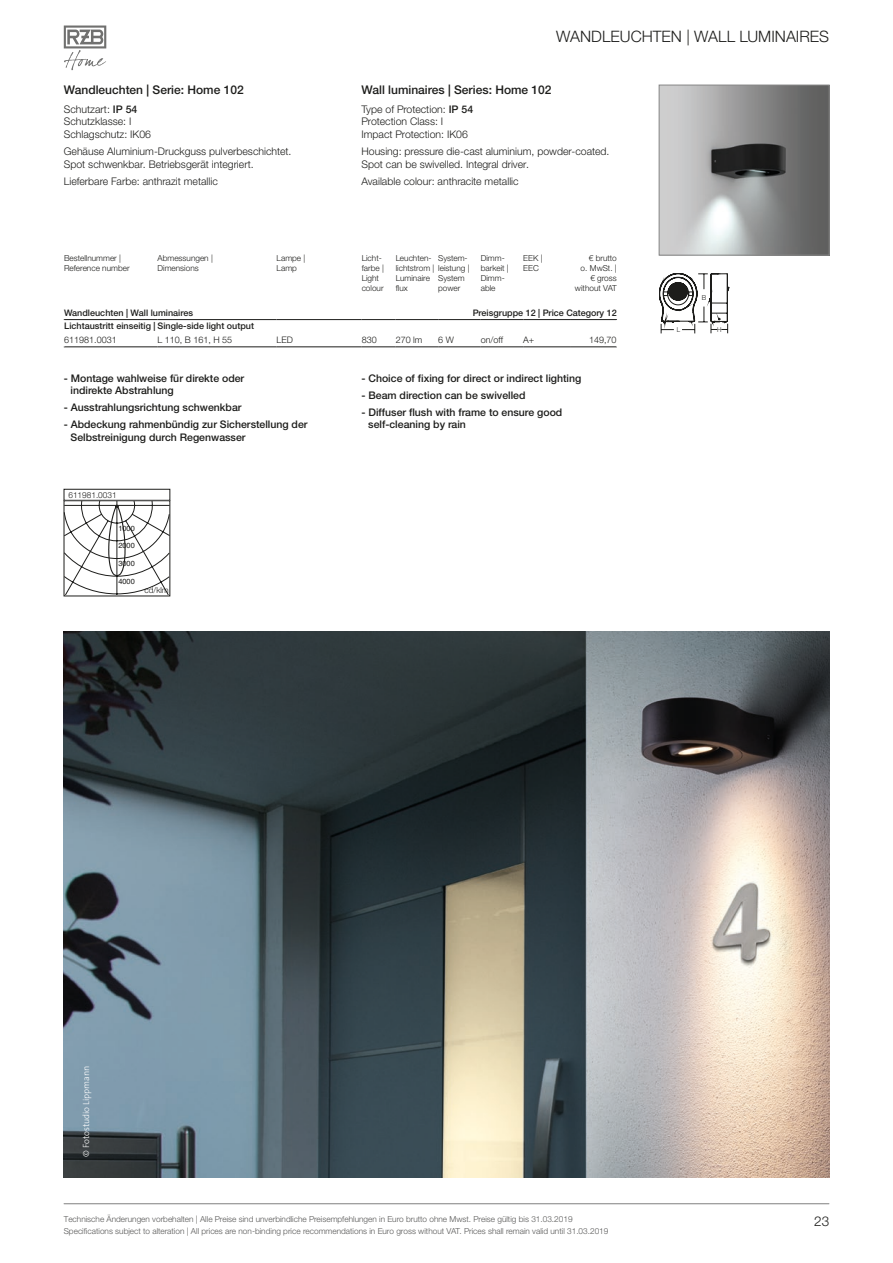
<style>
.page{position:relative;width:893px;height:1263px;background:#fff}
.page>*{position:absolute;margin:0;border:0;box-sizing:border-box;transform-origin:0 0}
.t1{font:300 15.75px "Helvetica Neue LTW1 G";color:#1d1d1b}
.t2{font:300 13.5px "Helvetica Neue LTW1 G";color:#1d1d1b}
.t3{font:500 12px "Helvetica Neue LTW1 G";color:#1d1d1b}
.t4{font:300 10.5px/12.8px "Helvetica Neue LTW1 G";color:#1d1d1b}
.t5{font:500 10.5px/12.8px "Helvetica Neue LTW1 G";color:#1d1d1b}
.t6{font:500 9px "Helvetica Neue LTW1 G";color:#1d1d1b}
.t7{font:300 9px "Helvetica Neue LTW1 G";color:#1d1d1b}
.t8{font:300 9px "The Sans";color:#fff}
.t9{font:300 8.25px/12px "Helvetica Neue LTW1 G";color:#575756}
.t10{font:300 8.25px/9.9px "Helvetica Neue LTW1 G";color:#1d1d1b}
.t11{font:7.5px "Helvetica";color:#1d1d1b}
.t12{font:300 6.75px "Helvetica Neue LTW1 G";color:#1d1d1b;scale:.92 1}
.t13{font:300 6.75px "Helvetica Neue LTW1 G";color:#1d1d1b}
.s1{font-weight:500}
</style>
<div class="page">
<svg style="left:64px;top:26px;width:42px;height:44px"></svg>
<img style="left:64px;top:631px;width:765px;height:547px">
<svg style="left:659px;top:273px;width:70px;height:61px"></svg>
<div style="left:64px;top:489px;width:106px;height:11px;border:1px solid #1d1d1b"></div>
<svg style="left:66px;top:502px;width:102px;height:92px"></svg>
<div style="left:64px;top:500px;width:106px;height:96px;border:1px solid #1d1d1b"></div>
<img style="left:661px;top:87px;width:166px;height:166px">
<div style="left:659px;top:85px;width:170px;height:170px;border:1px solid #878787"></div>
<hr style="left:64px;top:1203px;width:765px;height:1px;background:#9d9d9d">
<hr style="left:64px;top:319px;width:94px;height:1px;background:#1d1d1b">
<hr style="left:158px;top:319px;width:119px;height:1px;background:#1d1d1b">
<hr style="left:277px;top:319px;width:85px;height:1px;background:#1d1d1b">
<hr style="left:362px;top:319px;width:34px;height:1px;background:#1d1d1b">
<hr style="left:396px;top:319px;width:42px;height:1px;background:#1d1d1b">
<hr style="left:438px;top:319px;width:43px;height:1px;background:#1d1d1b">
<hr style="left:481px;top:319px;width:42px;height:1px;background:#1d1d1b">
<hr style="left:523px;top:319px;width:47px;height:1px;background:#1d1d1b">
<hr style="left:570px;top:319px;width:47px;height:1px;background:#1d1d1b">
<hr style="left:64px;top:347px;width:94px;height:1px;background:#1d1d1b">
<hr style="left:158px;top:347px;width:119px;height:1px;background:#1d1d1b">
<hr style="left:277px;top:347px;width:85px;height:1px;background:#1d1d1b">
<hr style="left:362px;top:347px;width:34px;height:1px;background:#1d1d1b">
<hr style="left:396px;top:347px;width:42px;height:1px;background:#1d1d1b">
<hr style="left:438px;top:347px;width:43px;height:1px;background:#1d1d1b">
<hr style="left:481px;top:347px;width:42px;height:1px;background:#1d1d1b">
<hr style="left:523px;top:347px;width:47px;height:1px;background:#1d1d1b">
<hr style="left:570px;top:347px;width:47px;height:1px;background:#1d1d1b">
<p class="t3" style="left:64px;top:82px;width:181px">Wandleuchten | Serie: Home 102</p>
<p class="t4" style="left:64px;top:103px;width:89px">Schutzart: <span class="s1">IP 54<br></span>Schutzklasse: I<br>Schlagschutz: IK06</p>
<p class="t4" style="left:64px;top:145px;width:229px">Gehäuse Aluminium-Druckguss pulverbeschichtet.<br>Spot schwenkbar. Betriebsgerät integriert.</p>
<p class="t4" style="left:64px;top:175px;width:156px">Lieferbare Farbe: anthrazit metallic</p>
<h1 class="t1" style="left:556px;top:27px;width:274px">WANDLEUCHTEN | WALL LUMINAIRES</h1>
<p class="t3" style="left:361px;top:82px;width:192px">Wall luminaires | Series: Home 102</p>
<p class="t4" style="left:361px;top:103px;width:113px">Type of Protection: <span class="s1">IP 54<br></span>Protection Class: I<br>Impact Protection: IK06</p>
<p class="t4" style="left:361px;top:145px;width:250px">Housing: pressure die-cast aluminium, powder-coated.<br>Spot can be swivelled. Integral driver.</p>
<p class="t4" style="left:361px;top:175px;width:159px">Available colour: anthracite metallic</p>
<p class="t10" style="left:64px;top:253px;width:67px">Bestellnummer |<br>Reference number</p>
<p class="t10" style="left:158px;top:253px;width:57px">Abmessungen |<br>Dimensions</p>
<p class="t10" style="left:277px;top:253px;width:30px">Lampe |<br>Lamp</p>
<p class="t10" style="left:362px;top:253px;width:24px">Licht&shy;farbe |<br>Light colour</p>
<p class="t10" style="left:396px;top:253px;width:40px">Leuchten&shy;lichtstrom |<br>Luminaire flux</p>
<p class="t10" style="left:438px;top:253px;width:33px">System&shy;leistung |<br>System power</p>
<p class="t10" style="left:481px;top:253px;width:30px">Dimm&shy;barkeit |<br>Dimm&shy;able</p>
<p class="t10" style="left:523px;top:253px;width:21px">EEK |<br>EEC</p>
<p class="t10" style="left:575px;top:253px;width:43px;text-align:right">€ brutto<br>o. MwSt. | € gross without VAT</p>
<p class="t6" style="left:64px;top:307px;width:131px">Wandleuchten | Wall luminaires</p>
<p class="t6" style="left:473px;top:307px;width:146px">Preisgruppe 12 | Price Category 12</p>
<p class="t6" style="left:64px;top:321px;width:191px">Lichtaustritt einseitig | Single-side light output</p>
<p class="t7" style="left:64px;top:334px;width:54px">611981.0031</p>
<p class="t7" style="left:158px;top:334px;width:76px">L 110, B 161, H 55</p>
<p class="t7" style="left:277px;top:334px;width:18px">LED</p>
<p class="t7" style="left:362px;top:334px;width:17px">830</p>
<p class="t7" style="left:396px;top:334px;width:28px">270 lm</p>
<p class="t7" style="left:438px;top:334px;width:17px">6 W</p>
<p class="t7" style="left:481px;top:334px;width:24px">on/off</p>
<p class="t7" style="left:523px;top:334px;width:13px">A+</p>
<p class="t7" style="left:589px;top:334px;width:29px">149,70</p>
<p class="t5" style="left:71px;top:372px;width:175px;text-indent:-7px">- Montage wahlweise für direkte oder indirekte Abstrahlung</p>
<p class="t5" style="left:64px;top:401px;width:179px">- Ausstrahlungsrichtung schwenkbar</p>
<p class="t5" style="left:71px;top:418px;width:238px;text-indent:-7px">- Abdeckung rahmenbündig zur Sicherstellung der<br>Selbstreinigung durch Regenwasser</p>
<p class="t10" style="left:68px;top:490px;width:50px">611981.0031</p>
<p class="t11" style="left:118px;top:522px;width:18px">1000</p>
<p class="t11" style="left:118px;top:540px;width:18px">2000</p>
<p class="t11" style="left:118px;top:557px;width:18px">3000</p>
<p class="t11" style="left:118px;top:575px;width:18px">4000</p>
<p class="t10" style="left:145px;top:585px;width:26px">cd/klm</p>
<p class="t5" style="left:361px;top:372px;width:221px">- Choice of fixing for direct or indirect lighting</p>
<p class="t5" style="left:361px;top:389px;width:166px">- Beam direction can be swivelled</p>
<p class="t5" style="left:368px;top:406px;width:196px;text-indent:-7px">- Diffuser flush with frame to ensure good self-cleaning by rain</p>
<p class="t13" style="left:702px;top:294px;width:6px">B</p>
<p class="t12" style="left:677px;top:326px;width:5px">L</p>
<p class="t12" style="left:717px;top:325px;width:6px">H</p>
<p class="t8" style="left:79px;top:1157px;width:92px;rotate:-90deg">© Fotostudio Lippmann</p>
<p class="t9" style="left:64px;top:1213px;width:546px">Technische Änderungen vorbehalten | Alle Preise sind unverbindliche Preisempfehlungen in Euro brutto ohne Mwst. Preise gültig bis 31.03.2019<br>Specifications subject to alteration | All prices are non-binding price recommendations in Euro gross without VAT. Prices shall remain valid until 31.03.2019</p>
<p class="t2" style="left:814px;top:1213px;width:17px">23</p>
</div>
